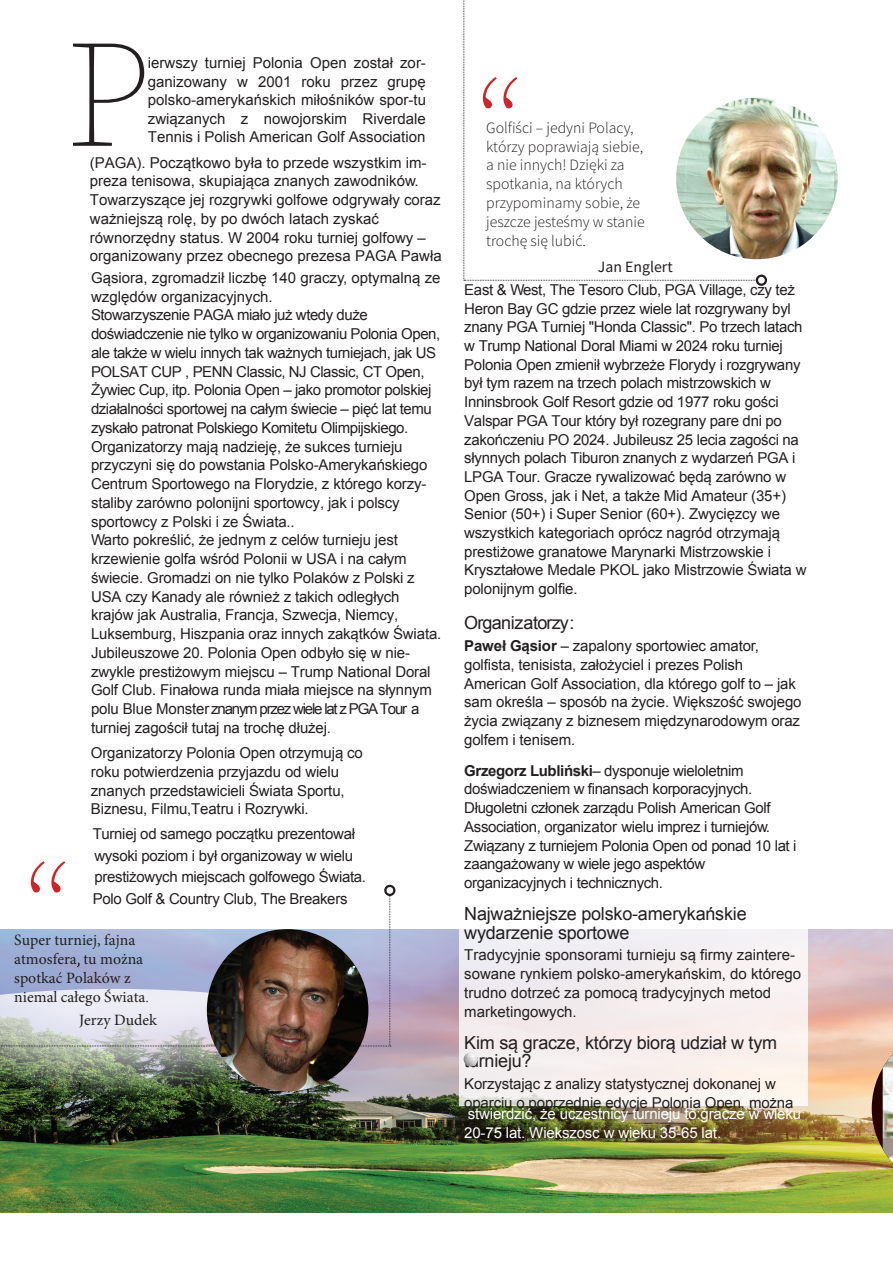
<style>
.page{position:relative;width:893px;height:1263px;background:#fff}
.page>*{position:absolute;margin:0;border:0;box-sizing:border-box;transform-origin:0 0}
.t1{font:200 150.9px "Source Serif Pro";color:#231f20}
.t2{font:18px/18.5px "Arial";letter-spacing:-.01em;color:#231f20}
.t3{font:18px "Arial";letter-spacing:-.045em;color:#231f20}
.t4{font:300 15.75px/18.9px "Source Sans Pro";color:#231f20}
.t5{font:15.75px/19px "Minion Pro";color:#231f20}
.t6{font:15.75px "Source Sans Pro";color:#231f20}
.t7{font:15px/18.8px "Arial";letter-spacing:-.01em;color:#231f20}
.t8{font:15px/19.5px "Arial";letter-spacing:-.01em;color:#fff}
.s1{font-family:"Source Sans Pro";font-weight:300}
.s2{font-weight:700}
</style>
<div class="page">
<img style="left:0;top:929px;width:892px;height:284px">
<div style="left:459px;top:0;width:349px;height:1106px;background:linear-gradient(to bottom,#fff,#f9f6f6)"></div>
<svg style="left:872px;top:1028px;width:21px;height:161px;background:#a78b58"></svg>
<img style="left:883px;top:1054px;width:10px;height:109px">
<img style="left:676px;top:98px;width:162px;height:161px;border-radius:81px">
<img style="left:463px;top:1052px;width:15px;height:15px;border-radius:7px">
<svg style="left:463px;top:0;width:295px;height:281px"></svg>
<div style="left:756px;top:275px;width:11px;height:11px;border:2px solid #231f20;border-radius:50%"></div>
<div style="left:384px;top:885px;width:11px;height:11px;border:2px solid #231f20;border-radius:50%"></div>
<img style="left:0;top:861px;width:391px;height:235px">
<h1 class="t1" style="left:64px;top:0;width:89px">P</h1>
<p class="t7" style="left:148px;top:53px;width:280px;text-align:justify">ierwszy turniej Polonia Open został zor&shy;ganizowany w 2001 roku przez grupę polsko-amerykańskich miłośników spor-tu związanych z nowojorskim Riverdale Tennis i Polish American Golf Association</p>
<p class="t7" style="left:90px;top:153px;width:353px">(PAGA). Początkowo była to przede wszystkim im&shy;preza tenisowa, skupiająca znanych zawodników.<br>Towarzyszące jej rozgrywki golfowe odgrywały coraz ważniejszą rolę, by po dwóch latach zyskać równorzędny status. W 2004 roku turniej golfowy – organizowany przez obecnego prezesa PAGA Pawła</p>
<p class="t7" style="left:91px;top:268px;width:351px">Gąsiora, zgromadził liczbę 140 graczy, optymalną ze względów organizacyjnych.<br>Stowarzyszenie PAGA miało już wtedy duże doświadczenie nie tylko w organizowaniu Polonia Open, ale także w wielu innych tak ważnych turniejach, jak US POLSAT CUP , PENN Classic, NJ Classic, CT Open, Żywiec Cup, itp. Polonia Open – jako promotor polskiej działalności sportowej na całym świecie – pięć lat temu zyskało patronat Polskiego Komitetu Olimpijskiego.<br>Organizatorzy mają nadzieję, że sukces turnieju przyczyni się do powstania Polsko-Amerykańskiego Centrum Sportowego na Florydzie, z którego korzy&shy;staliby zarówno polonijni sportowcy, jak i polscy sportowcy z Polski i ze Świata..<br>Warto pokreślić, że jednym z celów turnieju jest</p>
<p class="t7" style="left:91px;top:549px;width:352px">krzewienie golfa wśród Polonii w USA i na całym świecie. Gromadzi on nie tylko Polaków z Polski z USA czy Kanady ale również z takich odległych krajów jak Australia, Francja, Szwecja, Niemcy, Luksemburg, Hiszpania oraz innych zakątków Świata.<br>Jubileuszowe 20. Polonia Open odbyło się w nie&shy;zwykle prestiżowym miejscu – Trump National Doral Golf Club. Finałowa runda miała miejsce na słynnym polu Blue Monster znanym przez wiele lat z PGA Tour a turniej zagościł tutaj na trochę dłużej.</p>
<p class="t7" style="left:91px;top:743px;width:273px">Organizatorzy Polonia Open otrzymują co roku potwierdzenia przyjazdu od wielu znanych przedstawicieli Świata Sportu, Biznesu, Filmu,Teatru i Rozrywki.</p>
<p class="t7" style="left:93px;top:823px;width:275px;line-height:21.6px">Turniej od samego początku prezentował wysoki poziom i był organizoway w wielu prestiżowych miejscach golfowego Świata.<br>Polo Golf &amp; Country Club, The Breakers</p>
<p class="t5" style="left:14px;top:930px;width:136px">Super turniej, fajna atmosfera<span class="s1">,</span> tu można spotkać Polaków z niemal całego Świata<span class="s1">.</span></p>
<p class="t5" style="left:79px;top:1011px;width:79px">Jerzy Dudek</p>
<p class="t4" style="left:486px;top:118px;width:160px">Golfiści – jedyni Polacy, którzy poprawiają siebie, a nie innych! Dzięki za spotkania, na których przypominamy sobie, że jeszcze jesteśmy w stanie trochę się lubić.</p>
<p class="t6" style="left:598px;top:257px;width:76px">Jan Englert</p>
<p class="t7" style="left:464px;top:280px;width:344px">East &amp; West, The Tesoro Club, PGA Village, czy też Heron Bay GC gdzie przez wiele lat rozgrywany byl znany PGA Turniej "Honda Classic". Po trzech latach w Trump National Doral Miami w 2024 roku turniej Polonia Open zmienił wybrzeże Florydy i rozgrywany był tym razem na trzech polach mistrzowskich w Inninsbrook Golf Resort gdzie od 1977 roku gości Valspar PGA Tour który był rozegrany pare dni po zakończeniu PO 2024. Jubileusz 25 lecia zagości na słynnych polach Tiburon znanych z wydarzeń PGA i LPGA Tour. Gracze rywalizować będą zarówno w Open Gross, jak i Net, a także Mid Amateur (35+)<br>Senior (50+) i Super Senior (60+). Zwycięzcy we wszystkich kategoriach oprócz nagród otrzymają prestiżowe granatowe Marynarki Mistrzowskie i Kryształowe Medale PKOL jako Mistrzowie Świata w polonijnym golfie.</p>
<p class="t3" style="left:464px;top:610px;width:112px">Organizatorzy:</p>
<p class="t7" style="left:464px;top:636px;width:339px"><span class="s2">Paweł Gąsior</span> – zapalony sportowiec amator, golfista, tenisista, założyciel i prezes Polish American Golf Association, dla którego golf to – jak sam określa – sposób na życie. Większość swojego życia związany z biznesem międzynarodowym oraz golfem i tenisem.</p>
<p class="t7" style="left:464px;top:761px;width:334px"><span class="s2">Grzegorz Lubliński</span>– dysponuje wieloletnim doświadczeniem w finansach korporacyjnych.<br>Długoletni członek zarządu Polish American Golf Association, organizator wielu imprez i turniejów.<br>Związany z turniejem Polonia Open od ponad 10 lat i zaangażowany w wiele jego aspektów organizacyjnych i technicznych.</p>
<p class="t2" style="left:464px;top:905px;width:284px">Najważniejsze polsko-amerykańskie wydarzenie sportowe</p>
<p class="t7" style="left:464px;top:946px;width:338px">Tradycyjnie sponsorami turnieju są firmy zaintere&shy;sowane rynkiem polsko-amerykańskim, do którego trudno dotrzeć za pomocą tradycyjnych metod marketingowych.</p>
<p class="t2" style="left:464px;top:1033px;width:314px">Kim są gracze, którzy biorą udział w tym turnieju?</p>
<p class="t7" style="left:464px;top:1074px;width:331px">Korzystając z analizy statystycznej dokonanej w oparciu o poprzednie edycje Polonia Open, można</p>
<p class="t8" style="left:464px;top:1103px;width:338px">stwierdzić, że uczestnicy turnieju to:gracze w wieku<br>20-75 lat. Wiekszosc w wieku 35-65 lat.</p>
</div>
